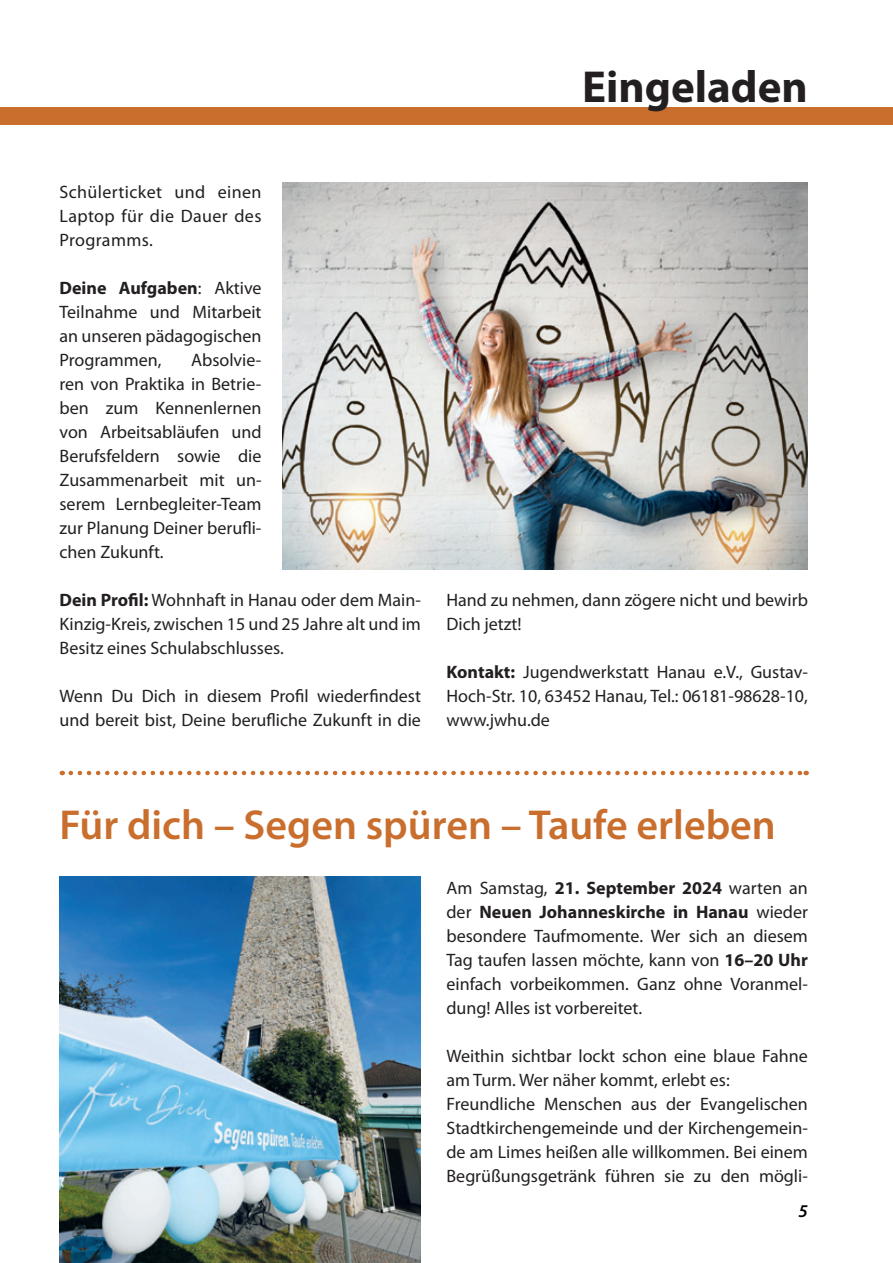
<style>
.page{position:relative;width:893px;height:1263px;background:#fff}
.page>*{position:absolute;margin:0;border:0;box-sizing:border-box;transform-origin:0 0}
.t1{font:700 45px "Myriad Pro";color:#231f20}
.t2{font:600 42px "Myriad Pro";color:#c96e2d}
.t3{font:18px/24px "Myriad Pro";color:#231f20;text-align:justify}
.t4{font:italic 600 18px "Myriad Pro";color:#000}
.s1{font-weight:700}
</style>
<div class="page">
<svg style="left:71px;top:771px;width:736px;height:4px"></svg>
<img style="left:283px;top:183px;width:525px;height:387px">
<div style="left:1px;top:107px;width:892px;height:18px;background:#c96e2d"></div>
<img style="left:60px;top:876px;width:361px;height:387px">
<h1 class="t1" style="left:582px;top:61px;width:227px">Eingeladen</h1>
<p class="t3" style="left:60px;top:180px;width:203px">Schülerticket und einen Laptop für die Dauer des Programms.</p>
<p class="t3" style="left:60px;top:276px;width:203px"><span class="s1">Deine Aufgaben</span>: Aktive Teilnahme und Mitarbeit an unseren pädagogischen Programmen,</p>
<p class="t3" style="left:60px;top:348px;width:203px;text-indent:132px">Absolvie&shy;ren von Praktika in Betrie&shy;ben zum Kennenlernen von Arbeitsabläufen und Berufsfeldern sowie die Zusammenarbeit mit un&shy;serem Lernbegleiter-Team zur Planung Deiner berufli&shy;chen Zukunft.</p>
<p class="t3" style="left:60px;top:588px;width:363px"><span class="s1">Dein Profil:</span> Wohnhaft in Hanau oder dem Main-Kinzig-Kreis, zwischen 15 und 25 Jahre alt und im Besitz eines Schulabschlusses.</p>
<p class="t3" style="left:60px;top:684px;width:363px">Wenn Du Dich in diesem Profil wiederfindest und bereit bist, Deine berufliche Zukunft in die</p>
<p class="t3" style="left:446px;top:588px;width:363px">Hand zu nehmen, dann zögere nicht und bewirb<br>Dich jetzt!</p>
<p class="t3" style="left:446px;top:660px;width:363px"><span class="s1">Kontakt:</span> Jugendwerkstatt Hanau e.V., Gustav-Hoch-Str. 10, 63452 Hanau, Tel.: 06181-98628-10, www.jwhu.de</p>
<h2 class="t2" style="left:60px;top:802px;width:718px">Für dich – Segen spüren – Taufe erleben</h2>
<p class="t3" style="left:446px;top:876px;width:363px">Am Samstag, <span class="s1">21. September 2024</span> warten an der <span class="s1">Neuen Johanneskirche in Hanau</span> wieder besondere Taufmomente. Wer sich an diesem Tag taufen lassen möchte, kann von <span class="s1">16–20 Uhr </span>einfach vorbeikommen. Ganz ohne Voranmel&shy;dung! Alles ist vorbereitet.</p>
<p class="t3" style="left:446px;top:1044px;width:363px;text-align:left">Weithin sichtbar lockt schon eine blaue Fahne am Turm. Wer näher kommt, erlebt es:<br>Freundliche Menschen aus der Evangelischen Stadtkirchengemeinde und der Kirchengemein&shy;de am Limes heißen alle willkommen. Bei einem Begrüßungsgetränk führen sie zu den mögli-</p>
<p class="t4" style="left:799px;top:1199px;width:11px">5</p>
</div>
